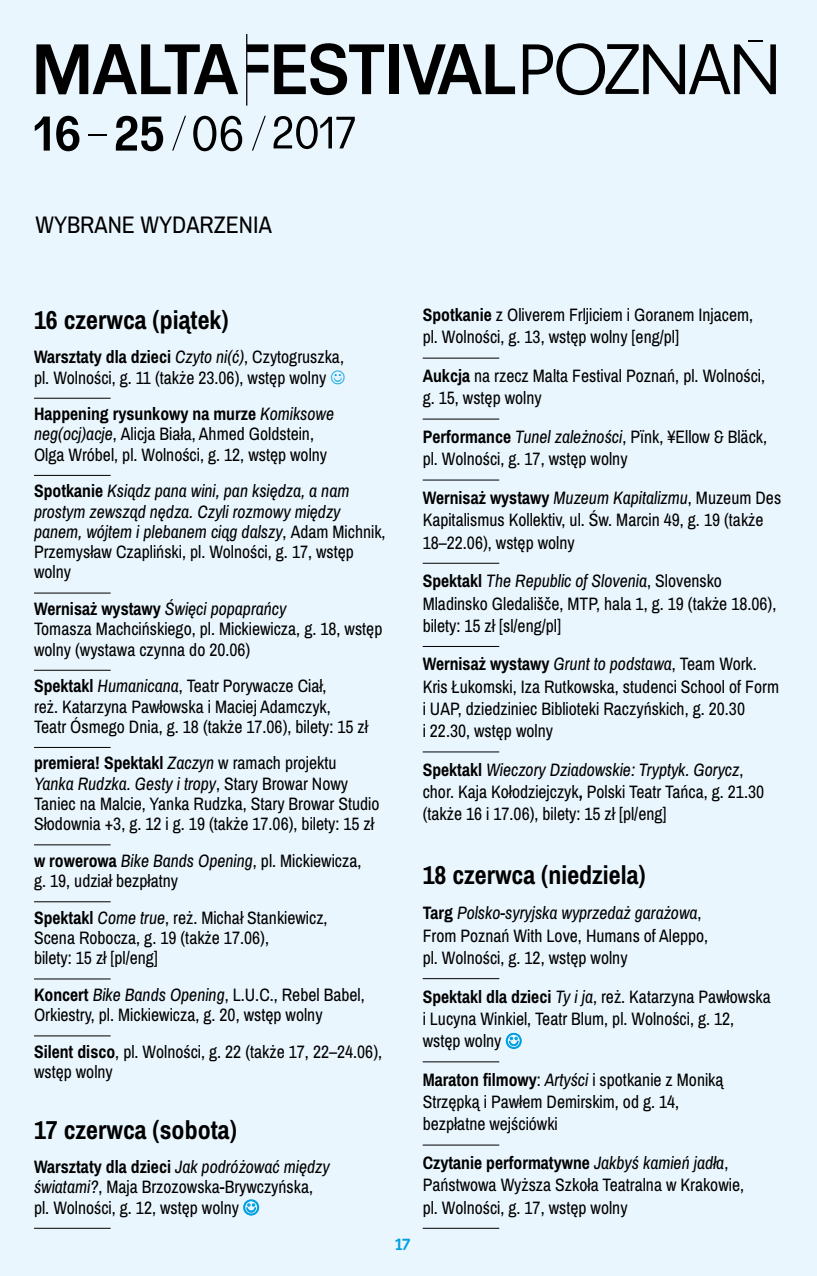
<style>
.page{position:relative;width:817px;height:1276px;background:#fff}
.page>*{position:absolute;margin:0;border:0;box-sizing:border-box;transform-origin:0 0}
.t1{font:700 26px "Archivo Narrow";color:#000}
.t2{font:24px "Archivo Narrow";color:#000}
.t3{font:18px/22.2px "Archivo Narrow";color:#000}
.t4{font:italic 18px/20.2px "Archivo Narrow";color:#000}
.t5{font:700 16px "TT Souses";color:#009fe3}
.s1{font-weight:700}
.s2{font-style:italic}
.s3{font-weight:700;font-style:normal}
.s4{font-style:normal}
</style>
<div class="page">
<div style="left:0;top:0;width:816px;height:1276px;background:#eaf6fe"></div>
<hr style="left:34px;top:398px;width:77px;height:1px;background:#000">
<hr style="left:34px;top:475px;width:77px;height:1px;background:#000">
<hr style="left:34px;top:592px;width:77px;height:1px;background:#000">
<hr style="left:34px;top:670px;width:77px;height:1px;background:#000">
<hr style="left:34px;top:747px;width:77px;height:1px;background:#000">
<hr style="left:34px;top:844px;width:77px;height:1px;background:#000">
<hr style="left:34px;top:901px;width:77px;height:1px;background:#000">
<hr style="left:34px;top:978px;width:77px;height:1px;background:#000">
<hr style="left:34px;top:1035px;width:77px;height:1px;background:#000">
<hr style="left:34px;top:1227px;width:77px;height:1px;background:#000">
<hr style="left:422px;top:358px;width:77px;height:1px;background:#000">
<hr style="left:422px;top:418px;width:77px;height:1px;background:#000">
<hr style="left:422px;top:479px;width:77px;height:1px;background:#000">
<hr style="left:422px;top:563px;width:77px;height:1px;background:#000">
<hr style="left:422px;top:646px;width:77px;height:1px;background:#000">
<hr style="left:422px;top:751px;width:77px;height:1px;background:#000">
<hr style="left:422px;top:978px;width:77px;height:1px;background:#000">
<hr style="left:422px;top:1061px;width:77px;height:1px;background:#000">
<hr style="left:422px;top:1144px;width:77px;height:1px;background:#000">
<hr style="left:422px;top:1227px;width:77px;height:1px;background:#000">
<svg style="left:36px;top:44px;width:202px;height:50px"></svg>
<svg style="left:274px;top:43px;width:110px;height:52px"></svg>
<div style="left:389px;top:44px;width:9px;height:50px;background:#000"></div>
<svg style="left:403px;top:44px;width:112px;height:50px"></svg>
<svg style="left:246px;top:34px;width:22px;height:72px"></svg>
<svg style="left:523px;top:40px;width:252px;height:55px"></svg>
<svg style="left:89px;top:134px;width:18px;height:2px"></svg>
<svg style="left:273px;top:116px;width:82px;height:33px"></svg>
<svg style="left:193px;top:116px;width:49px;height:35px"></svg>
<svg style="left:116px;top:116px;width:47px;height:35px"></svg>
<svg style="left:35px;top:117px;width:15px;height:34px"></svg>
<svg style="left:56px;top:116px;width:23px;height:35px"></svg>
<svg style="left:172px;top:116px;width:14px;height:35px"></svg>
<svg style="left:252px;top:116px;width:14px;height:35px"></svg>
<svg style="left:243px;top:1199px;width:16px;height:16px"></svg>
<svg style="left:506px;top:1033px;width:15px;height:16px"></svg>
<h2 class="t2" style="left:35px;top:210px;width:238px">WYBRANE WYDARZENIA</h2>
<h1 class="t1" style="left:34px;top:304px;width:196px">16 czerwca (piątek)</h1>
<p class="t3" style="left:34px;top:347px;width:311px;line-height:20.2px"><span class="s1">Warsztaty dla dzieci</span> <span class="s2">Czyto ni(ć)</span>, Czytogruszka, pl. Wolności, g. 11 (także 23.06), wstęp wolny</p>
<p class="t3" style="left:34px;top:404px;width:301px;line-height:20.2px"><span class="s1">Happening rysunkowy na murze</span> <span class="s2">Komiksowe neg(ocj)acje</span>, Alicja Biała, Ahmed Goldstein,<br>Olga Wróbel, pl. Wolności, g. 12, wstęp wolny</p>
<p class="t4" style="left:34px;top:481px;width:353px"><span class="s3">Spotkanie</span> Ksiądz pana wini, pan księdza, a nam prostym zewsząd nędza. Czyli rozmowy między panem, wójtem i plebanem ciąg dalszy<span class="s4">, Adam Michnik, Przemysław Czapliński, pl. Wolności, g. 17, wstęp wolny</span></p>
<p class="t3" style="left:34px;top:599px;width:350px;line-height:20.2px"><span class="s1">Wernisaż wystawy</span> <span class="s2">Święci popaprańcy<br></span>Tomasza Machcińskiego, pl. Mickiewicza, g. 18, wstęp wolny (wystawa czynna do 20.06)</p>
<p class="t3" style="left:34px;top:676px;width:335px;line-height:20.2px"><span class="s1">Spektakl</span> <span class="s2">Humanicana</span>, Teatr Porywacze Ciał,<br>reż. Katarzyna Pawłowska i Maciej Adamczyk,<br>Teatr Ósmego Dnia, g. 18 (także 17.06), bilety: 15 zł</p>
<p class="t3" style="left:34px;top:753px;width:347px;line-height:20.2px"><span class="s1">premiera! Spektakl</span> <span class="s2">Zaczyn</span> w ramach projektu <span class="s2">Yanka Rudzka. Gesty i tropy</span>, Stary Browar Nowy Taniec na Malcie, Yanka Rudzka, Stary Browar Studio Słodownia +3, g. 12 i g. 19 (także 17.06), bilety: 15 zł</p>
<p class="t3" style="left:34px;top:851px;width:329px;line-height:20.2px"><span class="s1">w rowerowa</span> <span class="s2">Bike Bands Opening</span>, pl. Mickiewicza, g. 19, udział bezpłatny</p>
<p class="t3" style="left:34px;top:908px;width:295px;line-height:20.2px"><span class="s1">Spektakl</span> <span class="s2">Come true</span>, reż. Michał Stankiewicz,<br>Scena Robocza, g. 19 (także 17.06),<br>bilety: 15 zł [pl/eng]</p>
<p class="t3" style="left:34px;top:985px;width:332px;line-height:20.2px"><span class="s1">Koncert</span> <span class="s2">Bike Bands Opening</span>, L.U.C., Rebel Babel,<br>Orkiestry, pl. Mickiewicza, g. 20, wstęp wolny</p>
<p class="t3" style="left:34px;top:1042px;width:349px;line-height:20.2px"><span class="s1">Silent disco</span>, pl. Wolności, g. 22 (także 17, 22–24.06), wstęp wolny</p>
<h1 class="t1" style="left:34px;top:1114px;width:204px">17 czerwca (sobota)</h1>
<p class="t3" style="left:34px;top:1157px;width:297px;line-height:20.2px"><span class="s1">Warsztaty dla dzieci</span> <span class="s2">Jak podróżować między światami?</span>, Maja Brzozowska-Brywczyńska, pl. Wolności, g. 12, wstęp wolny</p>
<p class="t5" style="left:395px;top:1233px;width:17px">17</p>
<p class="t3" style="left:422px;top:304px;width:332px"><span class="s1">Spotkanie</span> z Oliverem Frljiciem i Goranem Injacem, pl. Wolności, g. 13, wstęp wolny [eng/pl]</p>
<p class="t3" style="left:422px;top:365px;width:344px"><span class="s1">Aukcja</span> na rzecz Malta Festival Poznań, pl. Wolności, g. 15, wstęp wolny</p>
<p class="t3" style="left:422px;top:426px;width:346px"><span class="s1">Performance</span> <span class="s2">Tunel zależności</span>, Pïnk, ¥Ellow &amp; Bläck, pl. Wolności, g. 17, wstęp wolny</p>
<p class="t3" style="left:422px;top:487px;width:360px"><span class="s1">Wernisaż wystawy</span> <span class="s2">Muzeum Kapitalizmu</span>, Muzeum Des<br>Kapitalismus Kollektiv, ul. Św. Marcin 49, g. 19 (także<br>18–22.06), wstęp wolny</p>
<p class="t3" style="left:422px;top:570px;width:355px"><span class="s1">Spektakl</span> <span class="s2">The Republic of Slovenia</span>, Slovensko<br>Mladinsko Gledališče, MTP, hala 1, g. 19 (także 18.06), bilety: 15 zł [sl/eng/pl]</p>
<p class="t3" style="left:422px;top:653px;width:358px"><span class="s1">Wernisaż wystawy</span> <span class="s2">Grunt to podstawa</span>, Team Work.<br>Kris Łukomski, Iza Rutkowska, studenci School of Form i UAP, dziedziniec Biblioteki Raczyńskich, g. 20.30<br>i 22.30, wstęp wolny</p>
<p class="t3" style="left:422px;top:759px;width:343px"><span class="s1">Spektakl</span> <span class="s2">Wieczory Dziadowskie: Tryptyk. Gorycz</span>, chor. Kaja Kołodziejczyk<span class="s1">,</span> Polski Teatr Tańca, g. 21.30 (także 16 i 17.06), bilety: 15 zł [pl/eng]</p>
<h1 class="t1" style="left:422px;top:858px;width:224px">18 czerwca (niedziela)</h1>
<p class="t3" style="left:422px;top:902px;width:287px"><span class="s1">Targ</span> <span class="s2">Polsko-syryjska wyprzedaż garażowa</span>,<br>From Poznań With Love, Humans of Aleppo, pl. Wolności, g. 12, wstęp wolny</p>
<p class="t3" style="left:422px;top:985px;width:349px"><span class="s1">Spektakl dla dzieci</span> <span class="s2">Ty i ja</span>, reż. Katarzyna Pawłowska i Lucyna Winkiel, Teatr Blum, pl. Wolności, g. 12, wstęp wolny</p>
<p class="t3" style="left:422px;top:1069px;width:302px"><span class="s1">Maraton filmowy</span>: <span class="s2">Artyści</span> i spotkanie z Moniką<br>Strzępką i Pawłem Demirskim, od g. 14, bezpłatne wejściówki</p>
<p class="t3" style="left:422px;top:1152px;width:323px"><span class="s1">Czytanie performatywne</span> <span class="s2">Jakbyś kamień jadła</span>,<br>Państwowa Wyższa Szkoła Teatralna w Krakowie, pl. Wolności, g. 17, wstęp wolny</p>
</div>
